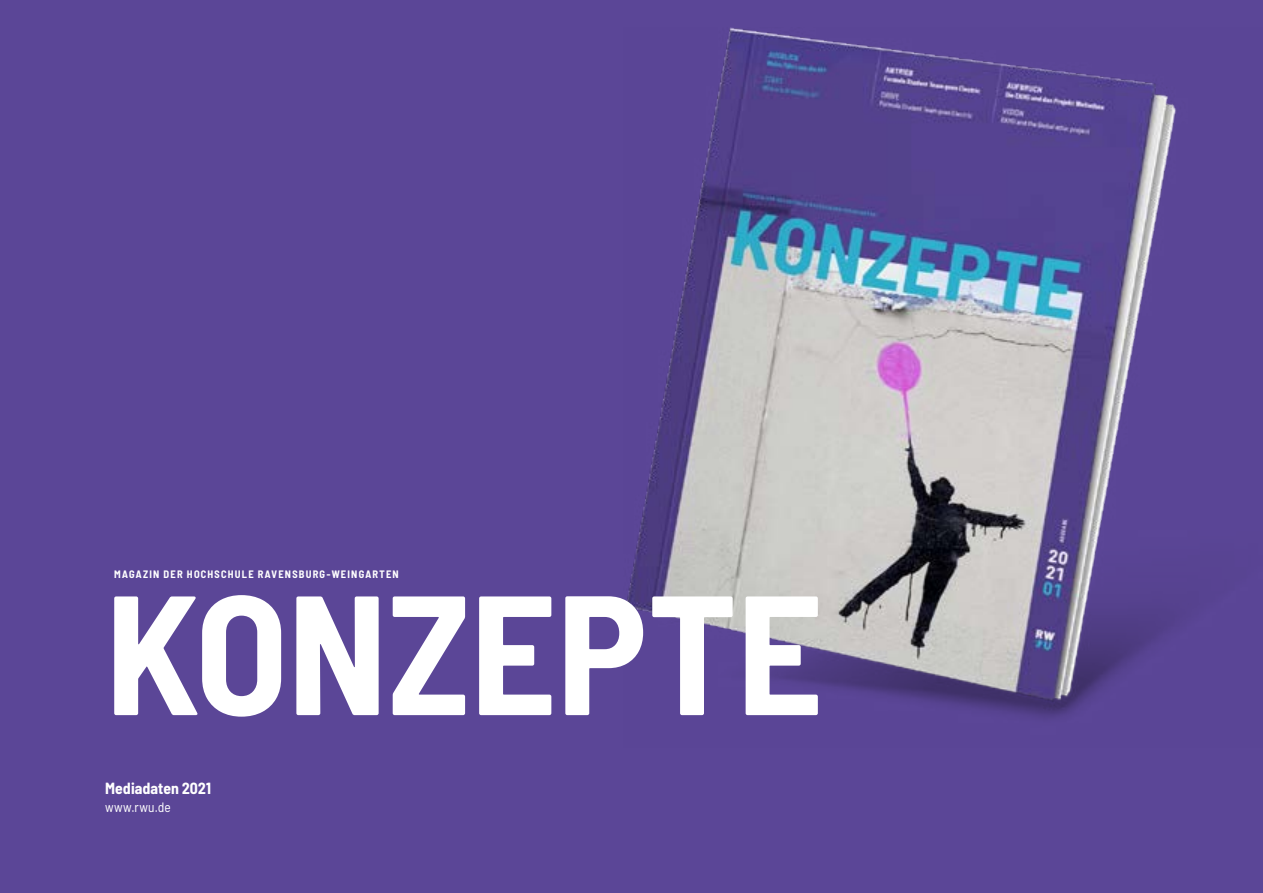
<style>
.page{position:relative;width:1263px;height:893px;background:#5b4697}
.page>*{position:absolute;margin:0;border:0;box-sizing:border-box;transform-origin:0 0}
.t1{font:700 semi-condensed 169.5px "Barlow";letter-spacing:.005em;color:#fff}
.t2{font:700 semi-condensed 15.75px "Barlow";letter-spacing:.005em;color:#fff}
.t3{font:semi-condensed 13.5px "Barlow";letter-spacing:.03em;color:#fff}
.t4{font:700 semi-condensed 10.5px "Barlow";letter-spacing:.12em;color:#fff}
</style>
<div class="page">
<img style="left:625px;top:28px;width:554px;height:690px">
<p class="t4" style="left:114px;top:567px;width:286px">MAGAZIN DER HOCHSCHULE RAVENSBURG-WEINGARTEN</p>
<h1 class="t1" style="left:105px;top:531px;width:719px">KONZEPTE</h1>
<h2 class="t2" style="left:105px;top:777px;width:107px">Mediadaten 2021</h2>
<p class="t3" style="left:105px;top:798px;width:67px">www.rwu.de</p>
</div>
